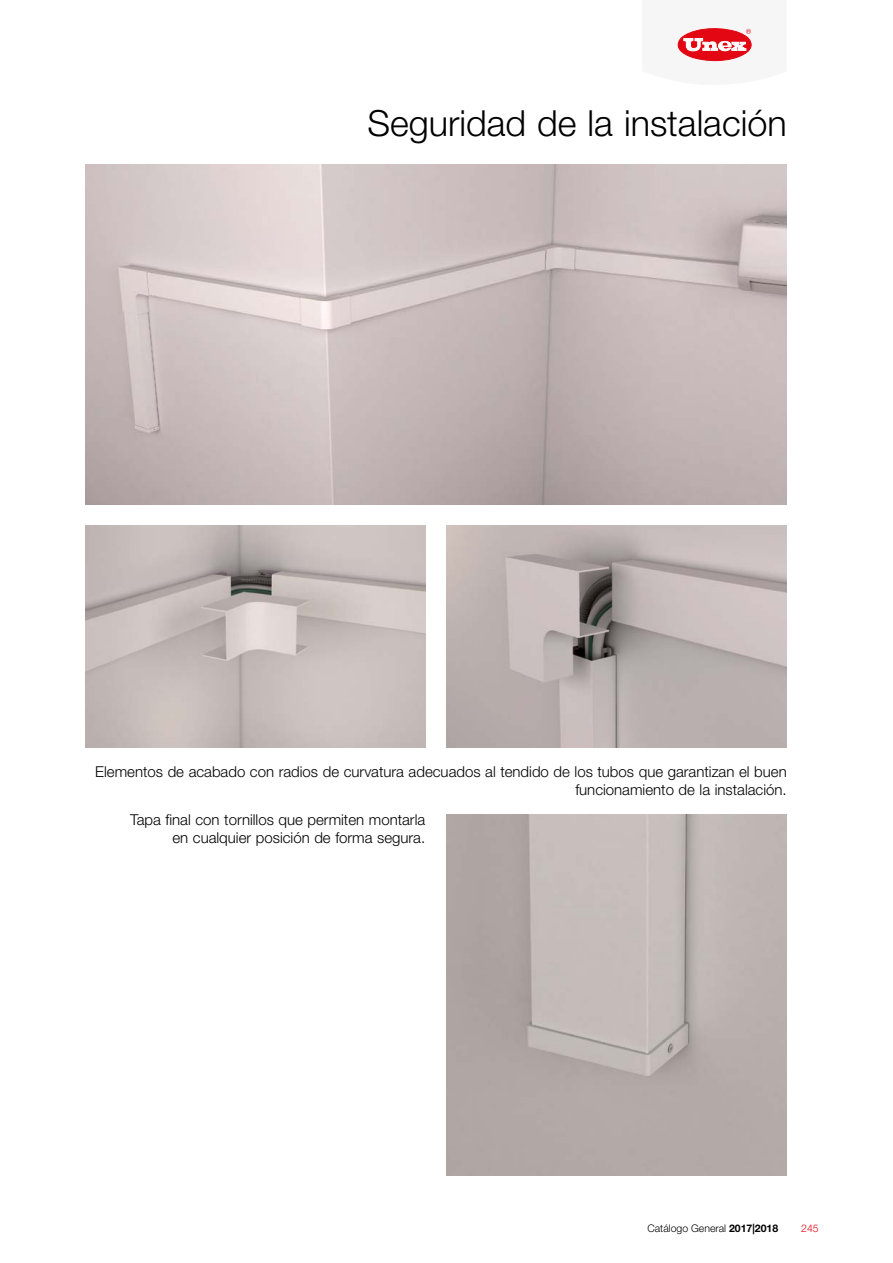
<style>
.page{position:relative;width:893px;height:1263px;background:#fff}
.page>*{position:absolute;margin:0;border:0;box-sizing:border-box;transform-origin:0 0}
.t1{font:300 36px "Helvetica Neue LT Std";color:#000}
.t2{font:300 15px/18px "Helvetica Neue LT Std";color:#000;text-align:right}
.t3{font:300 10.5px "Helvetica Neue LT Std";color:#000}
.t4{font:300 10.5px "Helvetica Neue LT Std";color:#e30613}
.s1{font-weight:700}
</style>
<div class="page">
<img style="left:85px;top:165px;width:702px;height:339px">
<img style="left:446px;top:815px;width:341px;height:360px">
<img style="left:85px;top:525px;width:340px;height:222px">
<img style="left:446px;top:525px;width:341px;height:222px">
<svg style="left:677px;top:28px;width:75px;height:34px"></svg>
<h1 class="t1" style="left:367px;top:101px;width:421px">Seguridad de la instalación</h1>
<p class="t2" style="left:95px;top:762px;width:693px">Elementos de acabado con radios de curvatura adecuados al tendido de los tubos que garantizan el buen funcionamiento de la instalación.</p>
<p class="t2" style="left:130px;top:810px;width:297px">Tapa final con tornillos que permiten montarla en cualquier posición de forma segura.</p>
<p class="t3" style="left:647px;top:1222px;width:132px">Catálogo General <span class="s1">2017|2018</span></p>
<p class="t4" style="left:801px;top:1222px;width:19px">245</p>
</div>
